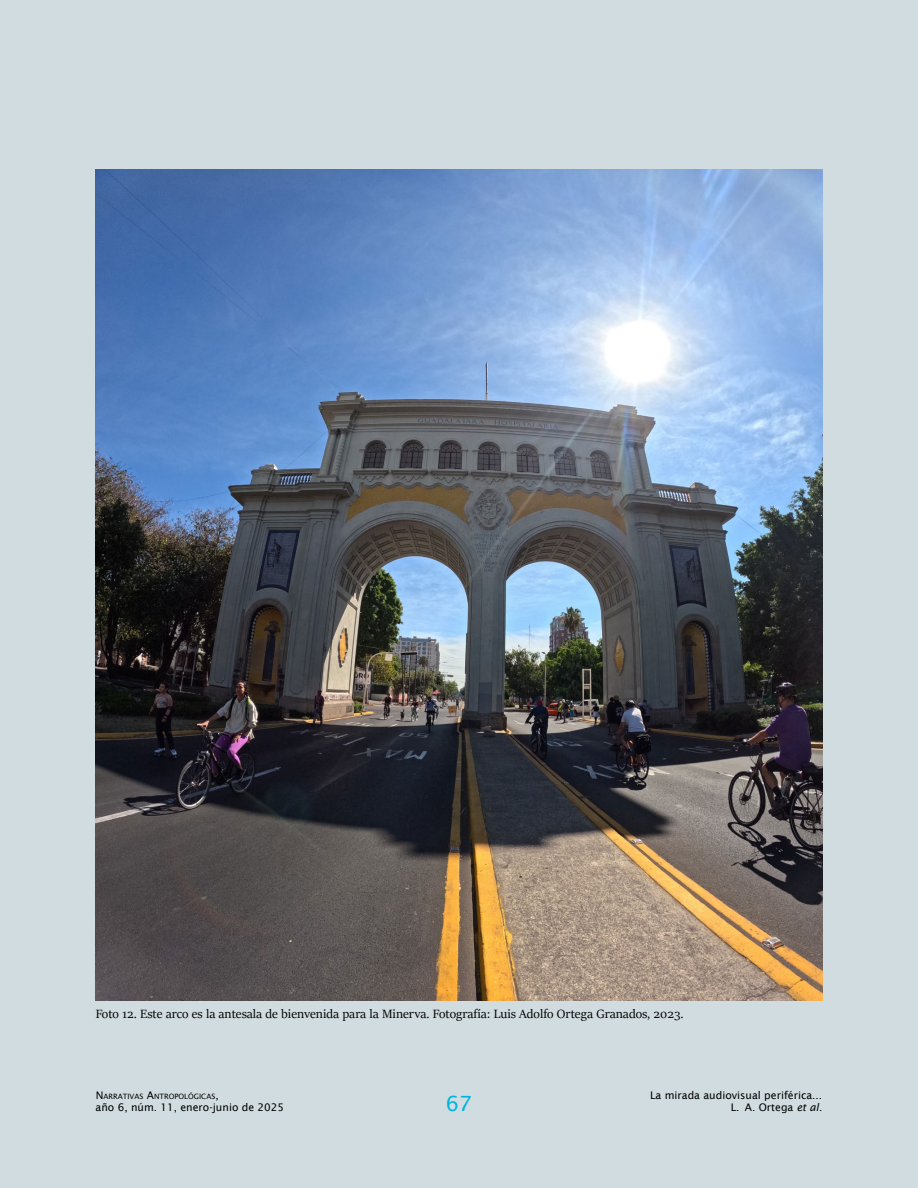
<style>
.page{position:relative;width:918px;height:1188px;background:#d1dce0}
.page>*{position:absolute;margin:0;border:0;box-sizing:border-box;transform-origin:0 0}
.t1{font:21px "Lucida Sans";color:#00b4de}
.t2{font:13.5px "Sitka Display";color:#000}
.t3{font:10.5px "Lucida Sans";color:#000}
.t4{font:7.35px "Lucida Sans";color:#000}
.s1{font-size:10.5px}
.s2{font-style:italic}
</style>
<div class="page">
<img style="left:96px;top:170px;width:726px;height:830px">
<p class="t2" style="left:96px;top:1005px;width:590px">Foto 12. Este arco es la antesala de bienvenida para la Minerva. Fotografía: Luis Adolfo Ortega Granados, 2023.</p>
<p class="t4" style="left:96px;top:1092px;width:125px"><span class="s1">N</span>ARRATIVAS <span class="s1">A</span>NTROPOLÓGICAS<span class="s1">,</span></p>
<h1 class="t1" style="left:446px;top:1092px;width:28px">67</h1>
<p class="t3" style="left:650px;top:1089px;width:174px">La mirada audiovisual periférica...</p>
<p class="t3" style="left:96px;top:1101px;width:190px">año 6, núm. 11, enero-junio de 2025</p>
<p class="t3" style="left:731px;top:1101px;width:93px">L. A. Ortega <span class="s2">et al</span>.</p>
</div>
